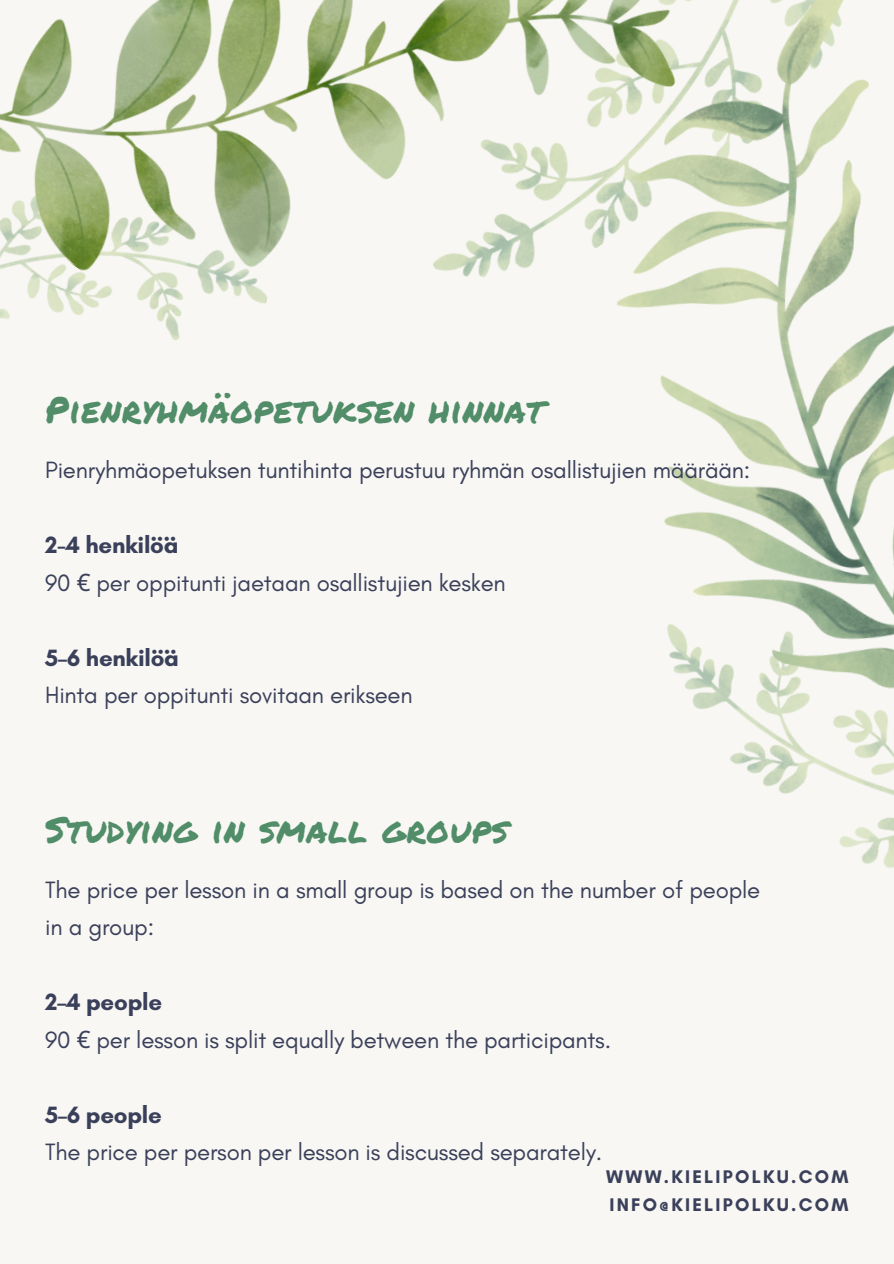
<style>
.page{position:relative;width:894px;height:1264px;background:#fff}
.page>*{position:absolute;margin:0;border:0;box-sizing:border-box;transform-origin:0 0}
.t1{font:36px "Permanent Marker";letter-spacing:.02em;color:#508d68}
.t2{font:24px/37.5px "Glacial Indifference";letter-spacing:-.01em;color:#3a405a}
.t3{font:700 24px "Glacial Indifference";letter-spacing:-.01em;color:#3a405a}
.t4{font:700 18.6px/27.3px "Glacial Indifference";letter-spacing:.12em;color:#3a405a}
.s1{font-weight:700}
.s2{font-family:"Noto Sans"}
</style>
<div class="page">
<div style="left:0;top:0;width:893px;height:1263px;background:#f8f7f3"></div>
<img style="left:730px;top:726px;width:163px;height:142px">
<img style="left:664px;top:0;width:229px;height:726px">
<img style="left:0;top:0;width:721px;height:487px">
<h1 class="t1" style="left:45px;top:383px;width:500px">Pienryhmäopetuksen hinnat</h1>
<p class="t2" style="left:45px;top:451px;width:706px">Pienryhmäopetuksen tuntihinta perustuu ryhmän osallistujien määrään:</p>
<p class="t2" style="left:45px;top:526px;width:462px"><span class="s1">2-4 henkilöä<br></span>90 <span class="s2">€</span> per oppitunti jaetaan osallistujien kesken</p>
<p class="t3" style="left:45px;top:643px;width:135px">5–6 henkilöä</p>
<p class="t2" style="left:45px;top:676px;width:369px">Hinta per oppitunti sovitaan erikseen</p>
<h1 class="t1" style="left:45px;top:803px;width:464px">Studying in small groups</h1>
<p class="t2" style="left:45px;top:870px;width:716px">The price per lesson in a small group is based on the number of people in a group:</p>
<p class="t2" style="left:45px;top:983px;width:567px"><span class="s1">2–4 people<br></span>90 <span class="s2">€</span> per lesson is split equally between the participants.</p>
<p class="t3" style="left:45px;top:1100px;width:118px">5–6 people</p>
<p class="t2" style="left:45px;top:1133px;width:558px">The price per person per lesson is discussed separately.</p>
<p class="t4" style="left:606px;top:1163px;width:243px">WWW.KIELIPOLKU.COM<br>INFO@KIELIPOLKU.COM</p>
</div>
